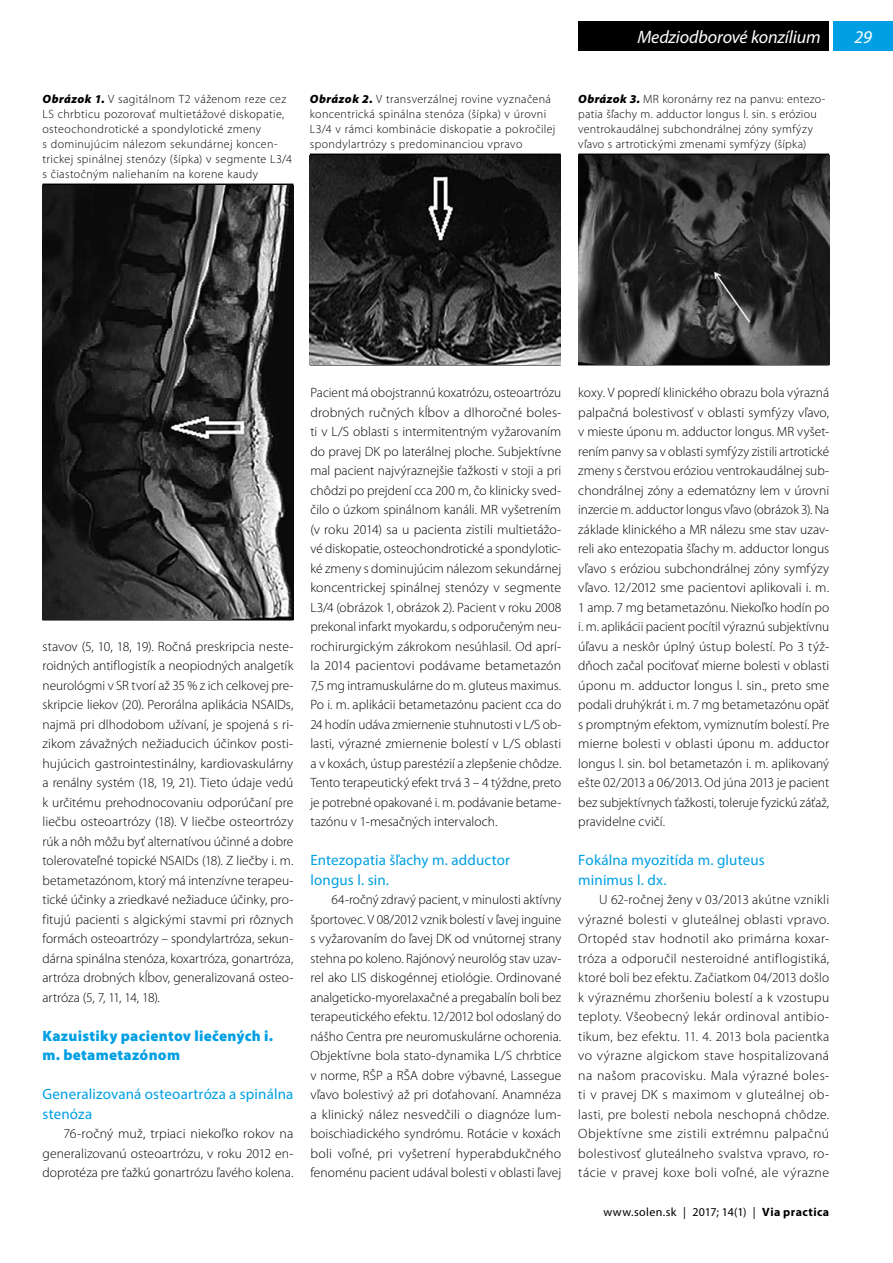
<style>
.page{position:relative;width:893px;height:1263px;background:#fff}
.page>*{position:absolute;margin:0;border:0;box-sizing:border-box;transform-origin:0 0}
.t1{font:italic 18px "Myriad Pro";letter-spacing:-.01em;color:#fff}
.t2{font:15px/19.5px "Myriad Pro";letter-spacing:.01em;color:#009fe3}
.t3{font:900 15px/19.5px "Myriad Pro";letter-spacing:.02em;color:#009fe3}
.t4{font:300 13.5px/19.5px "Myriad Pro";color:#000;text-align:justify}
.t5{font:300 12px/15px "Myriad Pro";letter-spacing:.03em;color:#000}
.t6{font:12px "Myriad Pro";letter-spacing:.03em;color:#000}
.s1{font-weight:900;font-style:italic}
.s2{font-weight:700}
</style>
<div class="page">
<div style="left:833px;top:21px;width:60px;height:30px;background:#009fe3"></div>
<div style="left:578px;top:21px;width:251px;height:30px;background:#000"></div>
<hr style="left:43px;top:620px;width:250px;height:1px;background:#000">
<hr style="left:43px;top:184px;width:250px;height:1px;background:#000">
<img style="left:43px;top:185px;width:250px;height:435px">
<hr style="left:310px;top:365px;width:251px;height:1px;background:#000">
<hr style="left:310px;top:154px;width:251px;height:1px;background:#000">
<img style="left:310px;top:155px;width:251px;height:210px">
<hr style="left:578px;top:365px;width:251px;height:1px;background:#000">
<hr style="left:578px;top:154px;width:251px;height:1px;background:#000">
<img style="left:578px;top:155px;width:251px;height:210px">
<h1 class="t1" style="left:637px;top:26px;width:185px">Medziodborové konzílium</h1>
<p class="t5" style="left:43px;top:91px;width:251px"><span class="s1">Obrázok 1.</span> V sagitálnom T2 váženom reze cez LS chrbticu pozorovať multietážové diskopatie, osteochondrotické a spondylotické zmeny<br>s dominujúcim nálezom sekundárnej koncen&shy;trickej spinálnej stenózy (šípka) v segmente L3/4 s čiastočným naliehaním na korene kaudy</p>
<p class="t5" style="left:310px;top:91px;width:247px"><span class="s1">Obrázok 2.</span> V transverzálnej rovine vyznačená koncentrická spinálna stenóza (šípka) v úrovni L3/4 v rámci kombinácie diskopatie a pokročilej spondylartrózy s predominanciou vpravo</p>
<p class="t5" style="left:578px;top:91px;width:249px"><span class="s1">Obrázok 3.</span> MR koronárny rez na panvu: entezo&shy;patia šľachy m. adductor longus l. sin. s eróziou ventrokaudálnej subchondrálnej zóny symfýzy vľavo s artrotickými zmenami symfýzy (šípka)</p>
<h1 class="t1" style="left:854px;top:26px;width:19px">29</h1>
<p class="t4" style="left:43px;top:636px;width:252px">stavov (5, 10, 18, 19). Ročná preskripcia neste&shy;roidných antiflogistík a neopiodných analgetík neurológmi v SR tvorí až 35 % z ich celkovej pre&shy;skripcie liekov (20). Perorálna aplikácia NSAIDs, najmä pri dlhodobom užívaní, je spojená s ri&shy;zikom závažných nežiaducich účinkov posti&shy;hujúcich gastrointestinálny, kardiovaskulárny a renálny systém (18, 19, 21). Tieto údaje vedú k určitému prehodnocovaniu odporúčaní pre liečbu osteoartrózy (18). V liečbe osteortrózy rúk a nôh môžu byť alternatívou účinné a dobre tolerovateľné topické NSAIDs (18). Z liečby i. m. betametazónom, ktorý má intenzívne terapeu&shy;tické účinky a zriedkavé nežiaduce účinky, pro&shy;fitujú pacienti s algickými stavmi pri rôznych formách osteoartrózy – spondylartróza, sekun&shy;dárna spinálna stenóza, koxartróza, gonartróza, artróza drobných kĺbov, generalizovaná osteo&shy;artróza (5, 7, 11, 14, 18).</p>
<p class="t3" style="left:43px;top:1025px;width:232px">Kazuistiky pacientov liečených i. m. betametazónom</p>
<p class="t2" style="left:43px;top:1084px;width:252px">Generalizovaná osteoartróza a spinálna stenóza</p>
<p class="t4" style="left:43px;top:1124px;width:252px;text-indent:21px">76-ročný muž, trpiaci niekoľko rokov na generalizovanú osteoartrózu, v roku 2012 en&shy;doprotéza pre ťažkú gonartrózu ľavého kolena.</p>
<p class="t4" style="left:310px;top:383px;width:252px">Pacient má obojstrannú koxatrózu, osteoartrózu drobných ručných kĺbov a dlhoročné boles&shy;ti v L/S oblasti s intermitentným vyžarovaním do pravej DK po laterálnej ploche. Subjektívne mal pacient najvýraznejšie ťažkosti v stoji a pri chôdzi po prejdení cca 200 m, čo klinicky sved&shy;čilo o úzkom spinálnom kanáli. MR vyšetrením (v roku 2014) sa u pacienta zistili multietážo&shy;vé diskopatie, osteochondrotické a spondylotic&shy;ké zmeny s dominujúcim nálezom sekundárnej koncentrickej spinálnej stenózy v segmente L3/4 (obrázok 1, obrázok 2). Pacient v roku 2008 prekonal infarkt myokardu, s odporučeným neu&shy;rochirurgickým zákrokom nesúhlasil. Od aprí&shy;la 2014 pacientovi podávame betametazón 7,5 mg intramuskulárne do m. gluteus maximus.<br>Po i. m. aplikácii betametazónu pacient cca do 24 hodín udáva zmiernenie stuhnutosti v L/S ob&shy;lasti, výrazné zmiernenie bolestí v L/S oblasti a v koxách, ústup parestézií a zlepšenie chôdze.<br>Tento terapeutický efekt trvá 3 – 4 týždne, preto je potrebné opakované i. m. podávanie betame&shy;tazónu v 1-mesačných intervaloch.</p>
<p class="t2" style="left:310px;top:850px;width:201px">Entezopatia šľachy m. adductor longus l. sin.</p>
<p class="t4" style="left:310px;top:890px;width:252px;text-indent:21px">64-ročný zdravý pacient, v minulosti aktívny športovec. V 08/2012 vznik bolestí v ľavej inguine s vyžarovaním do ľavej DK od vnútornej strany stehna po koleno. Rajónový neurológ stav uzav&shy;rel ako LIS diskogénnej etiológie. Ordinované analgeticko-myorelaxačné a pregabalín boli bez terapeutického efektu. 12/2012 bol odoslaný do nášho Centra pre neuromuskulárne ochorenia.<br>Objektívne bola stato-dynamika L/S chrbtice v norme, RŠP a RŠA dobre výbavné, Lassegue vľavo bolestivý až pri doťahovaní. Anamnéza a klinický nález nesvedčili o diagnóze lum&shy;boischiadického syndrómu. Rotácie v koxách boli voľné, pri vyšetrení hyperabdukčného fenoménu pacient udával bolesti v oblasti ľavej</p>
<p class="t4" style="left:578px;top:383px;width:252px">koxy. V popredí klinického obrazu bola výrazná palpačná bolestivosť v oblasti symfýzy vľavo, v mieste úponu m. adductor longus. MR vyšet&shy;rením panvy sa v oblasti symfýzy zistili artrotické zmeny s čerstvou eróziou ventrokaudálnej sub&shy;chondrálnej zóny a edematózny lem v úrovni inzercie m. adductor longus vľavo (obrázok 3). Na základe klinického a MR nálezu sme stav uzav&shy;reli ako entezopatia šľachy m. adductor longus vľavo s eróziou subchondrálnej zóny symfýzy vľavo. 12/2012 sme pacientovi aplikovali i. m.<br>1 amp. 7 mg betametazónu. Niekoľko hodín po i. m. aplikácii pacient pocítil výraznú subjektívnu úľavu a neskôr úplný ústup bolestí. Po 3 týž&shy;dňoch začal pociťovať mierne bolesti v oblasti úponu m. adductor longus l. sin., preto sme podali druhýkrát i. m. 7 mg betametazónu opäť s promptným efektom, vymiznutím bolestí. Pre mierne bolesti v oblasti úponu m. adductor longus l. sin. bol betametazón i. m. aplikovaný ešte 02/2013 a 06/2013. Od júna 2013 je pacient bez subjektívnych ťažkosti, toleruje fyzickú záťaž, pravidelne cvičí.</p>
<p class="t2" style="left:578px;top:850px;width:188px">Fokálna myozitída m. gluteus minimus l. dx.</p>
<p class="t4" style="left:578px;top:890px;width:252px;text-indent:21px">U 62-ročnej ženy v 03/2013 akútne vznikli výrazné bolesti v gluteálnej oblasti vpravo.<br>Ortopéd stav hodnotil ako primárna koxar&shy;tróza a odporučil nesteroidné antiflogistiká, ktoré boli bez efektu. Začiatkom 04/2013 došlo k výraznému zhoršeniu bolestí a k vzostupu teploty. Všeobecný lekár ordinoval antibio&shy;tikum, bez efektu. 11. 4. 2013 bola pacientka vo výrazne algickom stave hospitalizovaná na našom pracovisku. Mala výrazné boles&shy;ti v pravej DK s maximom v gluteálnej ob&shy;lasti, pre bolesti nebola neschopná chôdze.<br>Objektívne sme zistili extrémnu palpačnú bolestivosť gluteálneho svalstva vpravo, ro&shy;tácie v pravej koxe boli voľné, ale výrazne</p>
<p class="t6" style="left:603px;top:1205px;width:227px">www.solen.sk | 2017; 14(1) | <span class="s2">Via practica</span></p>
</div>
